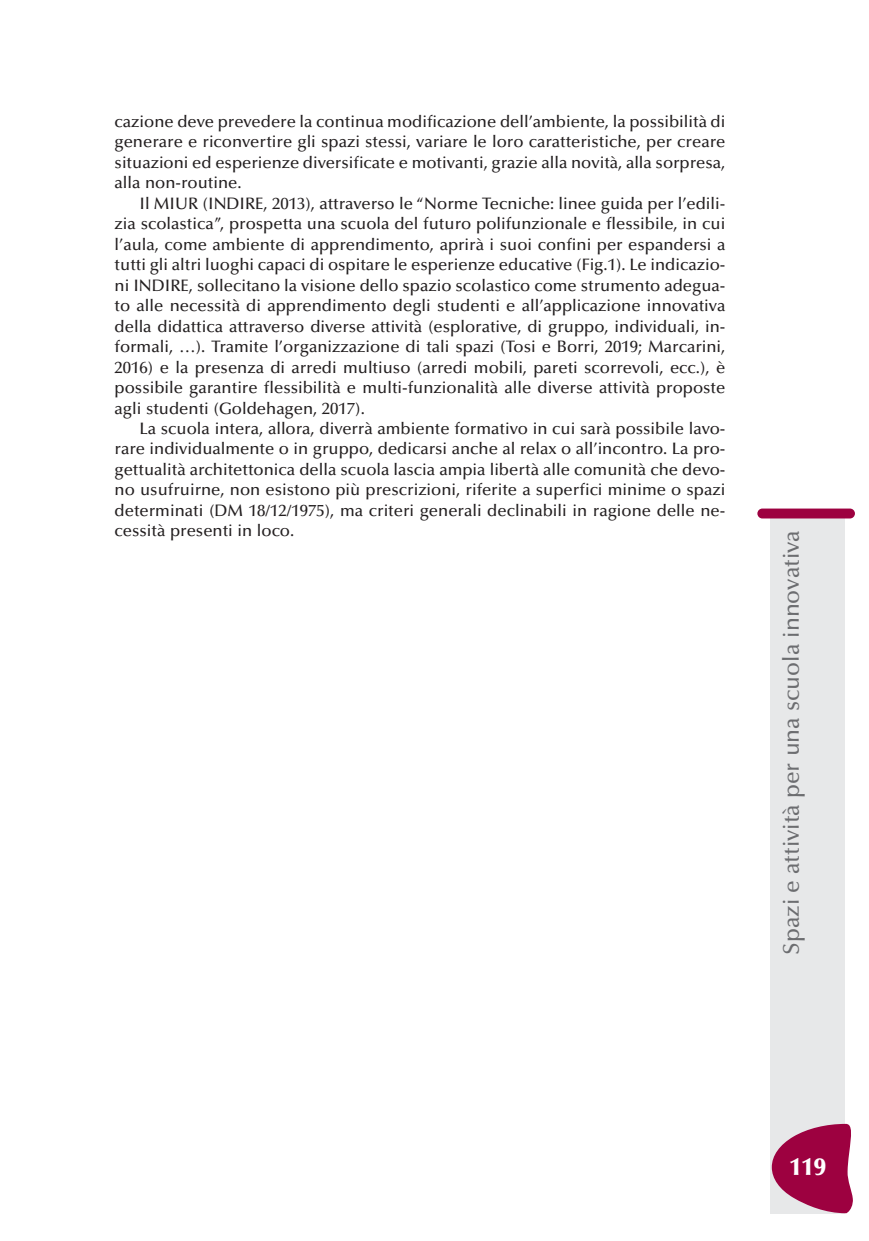
<style>
.page{position:relative;width:869px;height:1241px;background:#fff}
.page>*{position:absolute;margin:0;border:0;box-sizing:border-box;transform-origin:0 0}
.t1{font:900 24.5px "Optima";color:#fff}
.t2{font:500 22.75px "Optima";color:#6c6d70}
.t3{font:500 16.62px/20.5px "Optima";color:#231f20;text-align:justify}
</style>
<div class="page">
<div style="left:770px;top:516px;width:74px;height:697px;background:#e7e8e9"></div>
<div style="left:757px;top:508px;width:97px;height:10px;background:#9d0140;border-radius:5px"></div>
<svg style="left:771px;top:1123px;width:82px;height:89px"></svg>
<p class="t3" style="left:115px;top:112px;width:612px">cazione deve prevedere la continua modificazione dell’ambiente, la possibilità di generare e riconvertire gli spazi stessi, variare le loro caratteristiche, per creare situazioni ed esperienze diversificate e motivanti, grazie alla novità, alla sorpresa, alla non-routine.</p>
<p class="t3" style="left:115px;top:194px;width:612px;text-indent:25px">Il MIUR (INDIRE, 2013), attraverso le “Norme Tecniche: linee guida per l’edili&shy;zia scolastica”, prospetta una scuola del futuro polifunzionale e flessibile, in cui l’aula, come ambiente di apprendimento, aprirà i suoi confini per espandersi a tutti gli altri luoghi capaci di ospitare le esperienze educative (Fig.1). Le indicazio&shy;ni INDIRE, sollecitano la visione dello spazio scolastico come strumento adegua&shy;to alle necessità di apprendimento degli studenti e all’applicazione innovativa della didattica attraverso diverse attività (esplorative, di gruppo, individuali, in&shy;formali, …). Tramite l’organizzazione di tali spazi (Tosi e Borri, 2019; Marcarini, 2016) e la presenza di arredi multiuso (arredi mobili, pareti scorrevoli, ecc.), è possibile garantire flessibilità e multi-funzionalità alle diverse attività proposte agli studenti (Goldehagen, 2017).</p>
<p class="t3" style="left:115px;top:420px;width:612px;text-indent:25px">La scuola intera, allora, diverrà ambiente formativo in cui sarà possibile lavo&shy;rare individualmente o in gruppo, dedicarsi anche al relax o all’incontro. La pro&shy;gettualità architettonica della scuola lascia ampia libertà alle comunità che devo&shy;no usufruirne, non esistono più prescrizioni, riferite a superfici minime o spazi determinati (DM 18/12/1975), ma criteri generali declinabili in ragione delle ne&shy;cessità presenti in loco.</p>
<h2 class="t2" style="left:782px;top:954px;width:426px;rotate:-90deg">Spazi e attività per una scuola innovativa</h2>
<h1 class="t1" style="left:789px;top:1156px;width:38px">119</h1>
</div>
